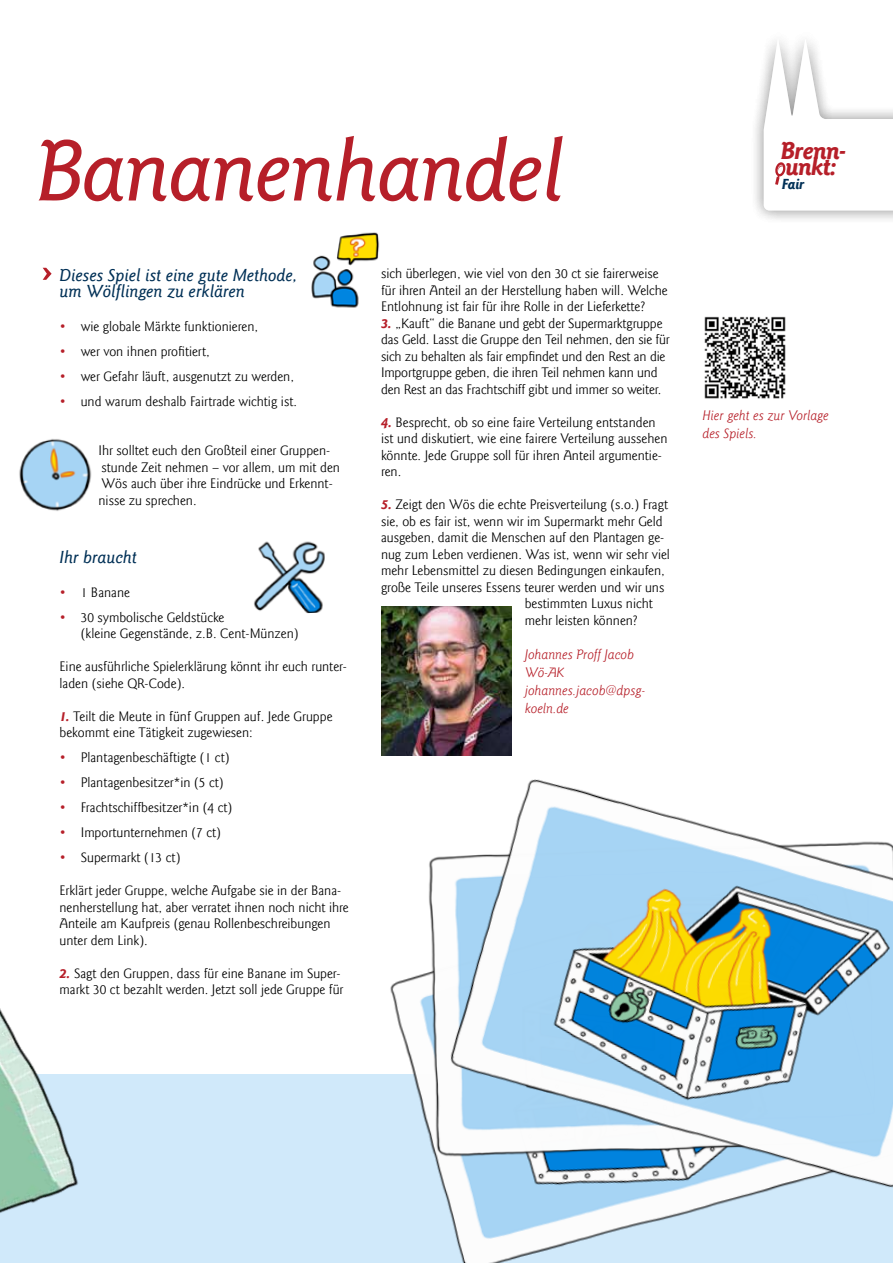
<style>
.page{position:relative;width:893px;height:1263px;background:#fff}
.page>*{position:absolute;margin:0;border:0;box-sizing:border-box;transform-origin:0 0}
.t1{font:italic 500 90.45px "Goudy Sans LT";letter-spacing:-.02em;color:#b61f29}
.t2{font:italic 700 25.65px "Goudy Sans LT";letter-spacing:-.025em;color:#b61f29}
.t3{font:italic 500 18px/16.5px "Goudy Sans LT";color:#003056}
.t4{font:italic 700 15.15px "Goudy Sans LT";color:#003056}
.t5{font:14.25px/16.5px "Goudy Sans LT";color:#000}
.t6{font:italic 14.25px/18px "Goudy Sans LT";color:#b61f29}
.s1{color:#b61f29}
.s2{font-weight:700;font-style:italic;color:#b61f29}
</style>
<div class="page">
<div style="left:0;top:1074px;width:893px;height:189px;background:#d0e9fa"></div>
<img style="left:0;top:1008px;width:78px;height:205px">
<img style="left:381px;top:606px;width:131px;height:149px">
<img style="left:704px;top:316px;width:82px;height:83px">
<img style="left:456px;top:1239px;width:132px;height:24px">
<img style="left:393px;top:746px;width:500px;height:493px">
<img style="left:311px;top:232px;width:69px;height:76px">
<img style="left:254px;top:541px;width:71px;height:73px">
<img style="left:19px;top:439px;width:73px;height:72px">
<svg style="left:43px;top:268px;width:9px;height:12px"></svg>
<div style="left:749px;top:28px;width:144px;height:197px;background:#000;opacity:.25"></div>
<svg style="left:764px;top:39px;width:129px;height:171px"></svg>
<h1 class="t1" style="left:36px;top:121px;width:530px">Bananenhandel</h1>
<p class="t3" style="left:60px;top:267px;width:239px">Dieses Spiel ist eine gute Methode, um Wölflingen zu erklären</p>
<p class="t5" style="left:60px;top:318px;width:200px"><span class="s1">•</span> wie globale Märkte funktionieren,</p>
<p class="t5" style="left:60px;top:343px;width:152px"><span class="s1">•</span> wer von ihnen profitiert,</p>
<p class="t5" style="left:60px;top:368px;width:236px"><span class="s1">•</span> wer Gefahr läuft, ausgenutzt zu werden,</p>
<p class="t5" style="left:60px;top:393px;width:239px"><span class="s1">•</span> und warum deshalb Fairtrade wichtig ist.</p>
<p class="t5" style="left:99px;top:442px;width:243px">Ihr solltet euch den Großteil einer Gruppen&shy;stunde Zeit nehmen – vor allem, um mit den Wös auch über ihre Eindrücke und Erkennt&shy;nisse zu sprechen.</p>
<p class="t3" style="left:60px;top:549px;width:79px">Ihr braucht</p>
<p class="t5" style="left:60px;top:584px;width:72px"><span class="s1">•</span> 1 Banane</p>
<p class="t5" style="left:81px;top:609px;width:219px;text-indent:-21px"><span class="s1">•</span> 30 symbolische Geldstücke<br>(kleine Gegenstände, z.B. Cent-Münzen)</p>
<p class="t5" style="left:60px;top:658px;width:289px">Eine ausführliche Spielerklärung könnt ihr euch runter&shy;laden (siehe QR-Code).</p>
<p class="t5" style="left:60px;top:708px;width:274px"><span class="s2">1.</span> Teilt die Meute in fünf Gruppen auf. Jede Gruppe bekommt eine Tätigkeit zugewiesen:</p>
<p class="t5" style="left:60px;top:749px;width:172px"><span class="s1">•</span> Plantagenbeschäftigte (1 ct)</p>
<p class="t5" style="left:60px;top:775px;width:166px"><span class="s1">•</span> Plantagenbesitzer*in (5 ct)</p>
<p class="t5" style="left:60px;top:800px;width:174px"><span class="s1">•</span> Frachtschiffbesitzer*in (4 ct)</p>
<p class="t5" style="left:60px;top:825px;width:163px"><span class="s1">•</span> Importunternehmen (7 ct)</p>
<p class="t5" style="left:60px;top:850px;width:122px"><span class="s1">•</span> Supermarkt (13 ct)</p>
<p class="t5" style="left:60px;top:883px;width:291px">Erklärt jeder Gruppe, welche Aufgabe sie in der Bana&shy;nenherstellung hat, aber verratet ihnen noch nicht ihre Anteile am Kaufpreis (genau Rollenbeschreibungen unter dem Link).</p>
<p class="t5" style="left:60px;top:965px;width:285px"><span class="s2">2.</span> Sagt den Gruppen, dass für eine Banane im Super&shy;markt 30 ct bezahlt werden. Jetzt soll jede Gruppe für</p>
<p class="t5" style="left:381px;top:265px;width:288px">sich überlegen, wie viel von den 30 ct sie fairerweise für ihren Anteil an der Herstellung haben will. Welche<br>Entlohnung ist fair für ihre Rolle in der Lieferkette?</p>
<p class="t5" style="left:381px;top:315px;width:290px"><span class="s2">3.</span> „Kauft“ die Banane und gebt der Supermarktgruppe das Geld. Lasst die Gruppe den Teil nehmen, den sie für sich zu behalten als fair empfindet und den Rest an die Importgruppe geben, die ihren Teil nehmen kann und den Rest an das Frachtschiff gibt und immer so weiter.</p>
<p class="t5" style="left:381px;top:414px;width:288px"><span class="s2">4.</span> Besprecht, ob so eine faire Verteilung entstanden ist und diskutiert, wie eine fairere Verteilung aussehen könnte. Jede Gruppe soll für ihren Anteil argumentie&shy;ren.</p>
<p class="t5" style="left:381px;top:496px;width:289px"><span class="s2">5.</span> Zeigt den Wös die echte Preisverteilung (s.o.) Fragt</p>
<p class="t5" style="left:381px;top:513px;width:283px">sie, ob es fair ist, wenn wir im Supermarkt mehr Geld</p>
<p class="t5" style="left:381px;top:529px;width:285px">ausgeben, damit die Menschen auf den Plantagen ge-</p>
<p class="t5" style="left:381px;top:546px;width:290px">nug zum Leben verdienen. Was ist, wenn wir sehr viel</p>
<p class="t5" style="left:381px;top:562px;width:285px">mehr Lebensmittel zu diesen Bedingungen einkaufen,</p>
<p class="t5" style="left:381px;top:579px;width:285px">große Teile unseres Essens teurer werden und wir uns</p>
<p class="t5" style="left:525px;top:595px;width:130px">bestimmten Luxus nicht</p>
<p class="t5" style="left:525px;top:612px;width:114px">mehr leisten können?</p>
<p class="t6" style="left:525px;top:646px;width:122px">Johannes Proff Jacob<br>Wö-AK johannes.jacob@dpsg&shy;koeln.de</p>
<h2 class="t2" style="left:780px;top:135px;width:67px">Brenn-</h2>
<h2 class="t2" style="left:785px;top:152px;width:53px">unkt:</h2>
<p class="t4" style="left:782px;top:176px;width:24px">Fair</p>
<p class="t6" style="left:702px;top:407px;width:128px">Hier geht es zur Vorlage des Spiels.</p>
</div>
